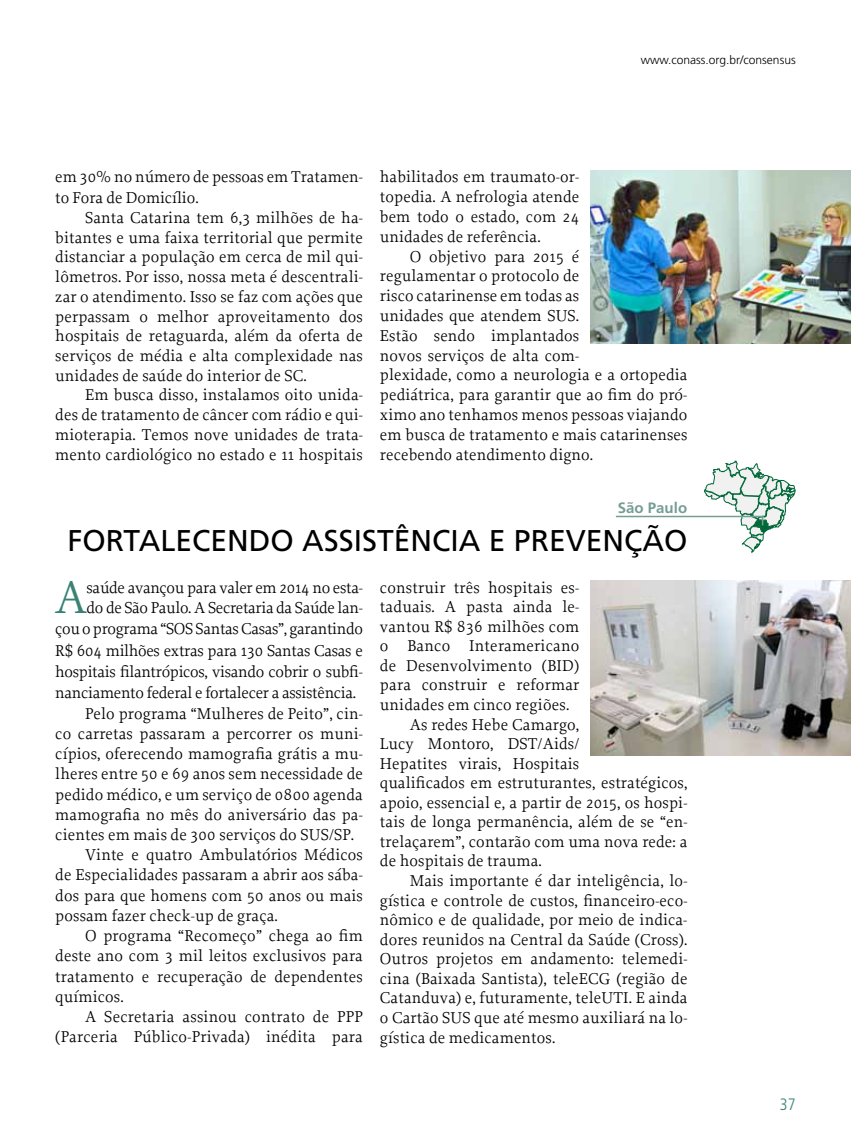
<style>
.page{position:relative;width:851px;height:1136px;background:#fff}
.page>*{position:absolute;margin:0;border:0;box-sizing:border-box;transform-origin:0 0}
.t1{font:47.85px "Proforma";color:#398275}
.t2{font:30px "Frutiger LT Std";color:#000}
.t3{font:16.5px/19.8px "Proforma";letter-spacing:.01em;color:#000;text-align:justify}
.t4{font:16.5px "Proforma";letter-spacing:-.015em;color:#000}
.t5{font:300 condensed 16.5px "Frutiger LT Std";color:#398275}
.t6{font:700 15px "Frutiger LT Std";color:#759d93}
.t7{font:300 12px "Frutiger LT Std";color:#000}
.s1{font-family:"Liga Sans LT Std"}
</style>
<div class="page">
<img style="left:590px;top:170px;width:260px;height:174px">
<img style="left:590px;top:580px;width:260px;height:175px">
<hr style="left:615px;top:515px;width:148px;height:2px;background:#759d93">
<svg style="left:704px;top:461px;width:91px;height:91px"></svg>
<p class="t7" style="left:640px;top:53px;width:156px">www.conass.org.br/consensus</p>
<p class="t3" style="left:55px;top:166px;width:309px;line-height:21.1px">em <span class="s1">30</span>% no número de pessoas em Tratamen&shy;to Fora de Domicílio.</p>
<p class="t3" style="left:55px;top:207px;width:309px;text-indent:30px">Santa Catarina tem <span class="s1">6</span>,<span class="s1">3</span> milhões de ha&shy;bitantes e uma faixa territorial que permite distanciar a população em cerca de mil qui&shy;lômetros. Por isso, nossa meta é descentrali&shy;zar o atendimento. Isso se faz com ações que perpassam o melhor aproveitamento dos hospitais de retaguarda, além da oferta de serviços de média e alta complexidade nas unidades de saúde do interior de SC.</p>
<p class="t3" style="left:55px;top:385px;width:309px;text-indent:30px">Em busca disso, instalamos oito unida&shy;des de tratamento de câncer com rádio e qui&shy;mioterapia. Temos nove unidades de trata&shy;mento cardiológico no estado e <span class="s1">11</span> hospitais</p>
<p class="t3" style="left:380px;top:167px;width:201px">habilitados em traumato-or&shy;topedia. A nefrologia atende bem todo o estado, com <span class="s1">24 </span>unidades de referência.</p>
<p class="t3" style="left:380px;top:246px;width:309px;text-align:left;text-indent:30px">O objetivo para <span class="s1">2015</span> é<br>regulamentar o protocolo de<br>risco catarinense em todas as<br>unidades que atendem SUS.<br>Estão sendo implantados<br>novos serviços de alta com-<br>plexidade, como a neurologia e a ortopedia pediátrica, para garantir que ao fim do pró&shy;ximo ano tenhamos menos pessoas viajando em busca de tratamento e mais catarinenses recebendo atendimento digno.</p>
<p class="t6" style="left:617px;top:499px;width:71px">São Paulo</p>
<h2 class="t2" style="left:67px;top:522px;width:621px">FORTALECENDO ASSISTÊNCIA E PREVENÇÃO</h2>
<h1 class="t1" style="left:55px;top:568px;width:34px">A</h1>
<p class="t4" style="left:87px;top:577px;width:278px">saúde avançou para valer em <span class="s1">2014</span> no esta-</p>
<p class="t4" style="left:87px;top:597px;width:278px">do de São Paulo. A Secretaria da Saúde lan-</p>
<p class="t4" style="left:55px;top:619px;width:309px">çou o programa “SOS Santas Casas”, garantindo</p>
<p class="t4" style="left:55px;top:640px;width:309px">R$ <span class="s1">604</span> milhões extras para <span class="s1">130</span> Santas Casas e</p>
<p class="t4" style="left:55px;top:661px;width:309px">hospitais filantrópicos, visando cobrir o subfi-</p>
<p class="t4" style="left:55px;top:682px;width:302px">nanciamento federal e fortalecer a assistência.</p>
<p class="t3" style="left:85px;top:703px;width:279px">Pelo programa “Mulheres de Peito”, cin-</p>
<p class="t3" style="left:55px;top:723px;width:309px">co carretas passaram a percorrer os muni-</p>
<p class="t3" style="left:55px;top:743px;width:309px">cípios, oferecendo mamografia grátis a mu-</p>
<p class="t3" style="left:55px;top:763px;width:309px">lheres entre <span class="s1">50</span> e <span class="s1">69</span> anos sem necessidade de</p>
<p class="t3" style="left:55px;top:784px;width:309px">pedido médico, e um serviço de <span class="s1">0800</span> agenda</p>
<p class="t3" style="left:55px;top:804px;width:309px">mamografia no mês do aniversário das pa-</p>
<p class="t3" style="left:55px;top:824px;width:300px">cientes em mais de <span class="s1">300</span> serviços do SUS/SP.</p>
<p class="t3" style="left:85px;top:844px;width:279px">Vinte e quatro Ambulatórios Médicos</p>
<p class="t3" style="left:55px;top:864px;width:309px">de Especialidades passaram a abrir aos sába-</p>
<p class="t3" style="left:55px;top:885px;width:309px">dos para que homens com <span class="s1">50</span> anos ou mais</p>
<p class="t3" style="left:55px;top:905px;width:224px">possam fazer check-up de graça.</p>
<p class="t3" style="left:85px;top:925px;width:279px">O programa “Recomeço” chega ao fim</p>
<p class="t3" style="left:55px;top:945px;width:309px">deste ano com <span class="s1">3</span> mil leitos exclusivos para</p>
<p class="t3" style="left:55px;top:966px;width:309px">tratamento e recuperação de dependentes</p>
<p class="t3" style="left:55px;top:986px;width:70px">químicos.</p>
<p class="t3" style="left:85px;top:1006px;width:279px">A Secretaria assinou contrato de PPP</p>
<p class="t3" style="left:55px;top:1026px;width:309px">(Parceria Público-Privada) inédita para</p>
<p class="t3" style="left:380px;top:577px;width:201px">construir três hospitais es-</p>
<p class="t3" style="left:380px;top:596px;width:201px">taduais. A pasta ainda le-</p>
<p class="t3" style="left:380px;top:616px;width:201px">vantou R$ <span class="s1">836</span> milhões com</p>
<p class="t3" style="left:380px;top:635px;width:201px">o Banco Interamericano</p>
<p class="t3" style="left:380px;top:655px;width:201px">de Desenvolvimento (BID)</p>
<p class="t3" style="left:380px;top:674px;width:201px">para construir e reformar</p>
<p class="t3" style="left:380px;top:694px;width:191px">unidades em cinco regiões.</p>
<p class="t3" style="left:409px;top:714px;width:171px">As redes Hebe Camargo,</p>
<p class="t3" style="left:380px;top:733px;width:201px">Lucy Montoro, DST/Aids/</p>
<p class="t3" style="left:380px;top:753px;width:201px">Hepatites virais, Hospitais</p>
<p class="t3" style="left:380px;top:772px;width:309px">qualificados em estruturantes, estratégicos,</p>
<p class="t3" style="left:380px;top:792px;width:309px">apoio, essencial e, a partir de <span class="s1">2015</span>, os hospi-</p>
<p class="t3" style="left:380px;top:811px;width:309px">tais de longa permanência, além de se “en-</p>
<p class="t3" style="left:380px;top:831px;width:309px">trelaçarem”, contarão com uma nova rede: a</p>
<p class="t3" style="left:380px;top:850px;width:163px">de hospitais de trauma.</p>
<p class="t3" style="left:409px;top:870px;width:279px">Mais importante é dar inteligência, lo-</p>
<p class="t3" style="left:380px;top:890px;width:309px">gística e controle de custos, financeiro-eco-</p>
<p class="t3" style="left:380px;top:909px;width:309px">nômico e de qualidade, por meio de indica-</p>
<p class="t3" style="left:380px;top:929px;width:309px">dores reunidos na Central da Saúde (Cross).</p>
<p class="t3" style="left:380px;top:948px;width:309px">Outros projetos em andamento: telemedi-</p>
<p class="t3" style="left:380px;top:968px;width:309px">cina (Baixada Santista), teleECG (região de</p>
<p class="t3" style="left:380px;top:987px;width:309px">Catanduva) e, futuramente, teleUTI. E ainda</p>
<p class="t3" style="left:380px;top:1007px;width:309px">o Cartão SUS que até mesmo auxiliará na lo-</p>
<p class="t3" style="left:380px;top:1026px;width:177px">gística de medicamentos.</p>
<p class="t5" style="left:779px;top:1095px;width:17px">37</p>
</div>
